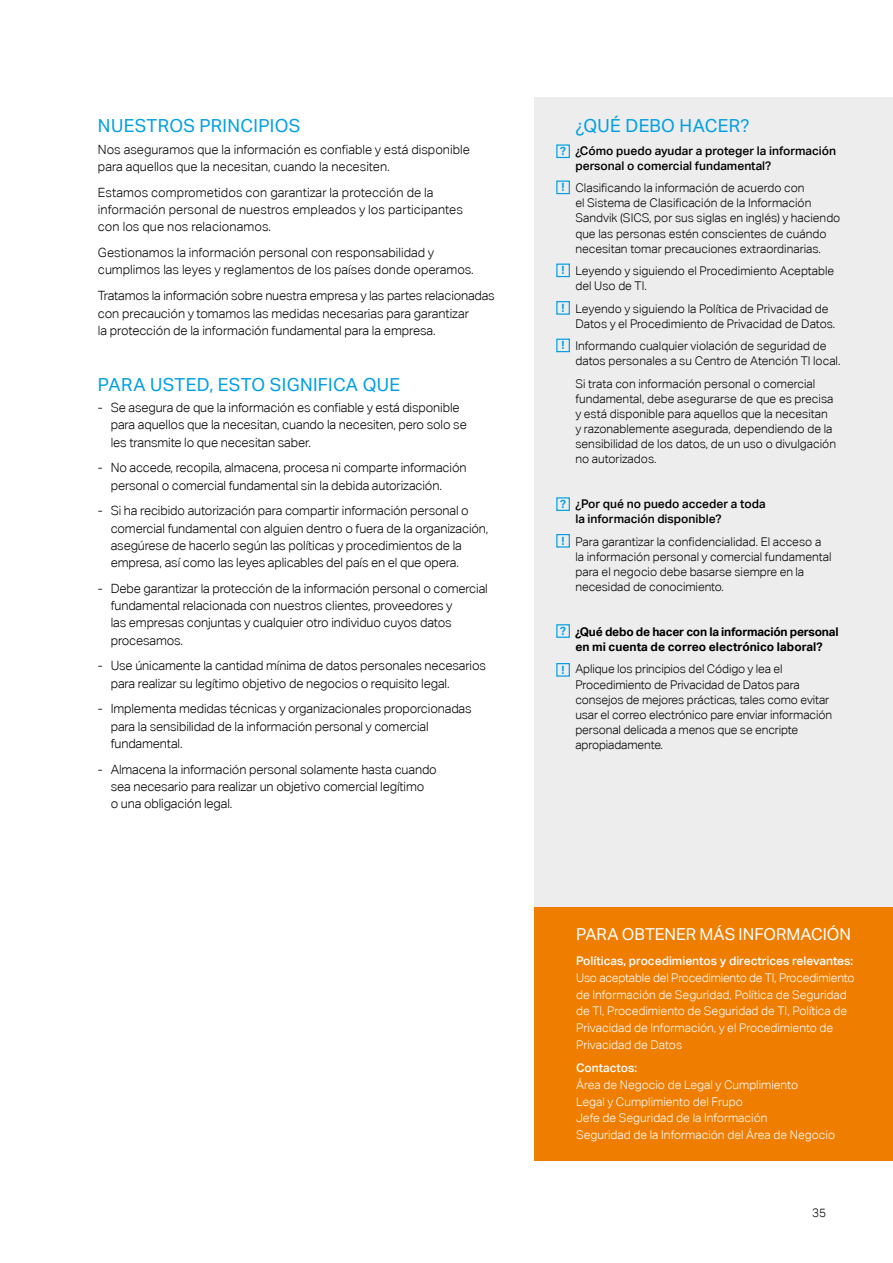
<style>
.page{position:relative;width:893px;height:1263px;background:#fff}
.page>*{position:absolute;margin:0;border:0;box-sizing:border-box;transform-origin:0 0}
.t1{font:18px "Aktiv Grotesk";letter-spacing:.02em;color:#009fe3}
.t2{font:16.5px "Aktiv Grotesk";color:#fff}
.t3{font:300 12.75px/17.2px "Aktiv Grotesk";letter-spacing:-.01em;color:#000}
.t4{font:300 12px/15.1px "Aktiv Grotesk";color:#000}
.t5{font:300 12px/16.6px "Aktiv Grotesk";color:#fff}
.t6{font:500 12px/15.1px "Aktiv Grotesk";color:#000}
.t7{font:700 12px/15.1px "Aktiv Grotesk";letter-spacing:-.02em;color:#000}
.t8{font:500 12px "Aktiv Grotesk";color:#fff}
.t9{font:700 11.4px "Aktiv Grotesk";color:#009fe3}
</style>
<div class="page">
<div style="left:534px;top:98px;width:359px;height:1063px;background:#ededed"></div>
<div style="left:556px;top:144px;width:14px;height:14px;border:1px solid #009fe3"></div>
<div style="left:556px;top:181px;width:14px;height:13px;border:1px solid #009fe3"></div>
<div style="left:556px;top:264px;width:14px;height:13px;border:1px solid #009fe3"></div>
<div style="left:556px;top:301px;width:14px;height:14px;border:1px solid #009fe3"></div>
<div style="left:556px;top:339px;width:14px;height:13px;border:1px solid #009fe3"></div>
<div style="left:556px;top:497px;width:14px;height:14px;border:1px solid #009fe3"></div>
<div style="left:556px;top:534px;width:14px;height:14px;border:1px solid #009fe3"></div>
<div style="left:556px;top:624px;width:14px;height:14px;border:1px solid #009fe3"></div>
<div style="left:556px;top:663px;width:14px;height:14px;border:1px solid #009fe3"></div>
<div style="left:535px;top:907px;width:358px;height:253px;background:#ef7d00"></div>
<h1 class="t1" style="left:98px;top:115px;width:204px">NUESTROS PRINCIPIOS</h1>
<p class="t3" style="left:98px;top:141px;width:373px">Nos aseguramos que la información es confiable y está disponible para aquellos que la necesitan, cuando la necesiten.</p>
<p class="t3" style="left:98px;top:184px;width:367px">Estamos comprometidos con garantizar la protección de la información personal de nuestros empleados y los participantes con los que nos relacionamos.</p>
<p class="t3" style="left:98px;top:244px;width:376px">Gestionamos la información personal con responsabilidad y cumplimos las leyes y reglamentos de los países donde operamos.</p>
<p class="t3" style="left:98px;top:287px;width:398px">Tratamos la información sobre nuestra empresa y las partes relacionadas con precaución y tomamos las medidas necesarias para garantizar<br>la protección de la información fundamental para la empresa.</p>
<h1 class="t1" style="left:98px;top:374px;width:304px">PARA USTED, ESTO SIGNIFICA QUE</h1>
<p class="t3" style="left:111px;top:399px;width:358px;text-indent:-13px">- Se asegura de que la información es confiable y está disponible para aquellos que la necesitan, cuando la necesiten, pero solo se les transmite lo que necesitan saber.</p>
<p class="t3" style="left:111px;top:459px;width:357px;text-indent:-13px">- No accede, recopila, almacena, procesa ni comparte información personal o comercial fundamental sin la debida autorización.</p>
<p class="t3" style="left:111px;top:502px;width:379px;text-indent:-13px">- Si ha recibido autorización para compartir información personal o comercial fundamental con alguien dentro o fuera de la organización, asegúrese de hacerlo según las políticas y procedimientos de la empresa, así como las leyes aplicables del país en el que opera.</p>
<p class="t3" style="left:111px;top:580px;width:379px;text-indent:-13px">- Debe garantizar la protección de la información personal o comercial fundamental relacionada con nuestros clientes, proveedores y<br>las empresas conjuntas y cualquier otro individuo cuyos datos procesamos.</p>
<p class="t3" style="left:111px;top:657px;width:377px;text-indent:-13px">- Use únicamente la cantidad mínima de datos personales necesarios para realizar su legítimo objetivo de negocios o requisito legal.</p>
<p class="t3" style="left:111px;top:700px;width:363px;text-indent:-13px">- Implementa medidas técnicas y organizacionales proporcionadas para la sensibilidad de la información personal y comercial fundamental.</p>
<p class="t3" style="left:111px;top:760px;width:328px;text-indent:-13px">- Almacena la información personal solamente hasta cuando sea necesario para realizar un objetivo comercial legítimo<br>o una obligación legal.</p>
<p class="t9" style="left:560px;top:144px;width:7px">?</p>
<p class="t9" style="left:561px;top:180px;width:5px">!</p>
<p class="t9" style="left:561px;top:263px;width:5px">!</p>
<p class="t9" style="left:561px;top:301px;width:5px">!</p>
<p class="t9" style="left:561px;top:338px;width:5px">!</p>
<p class="t9" style="left:560px;top:497px;width:7px">?</p>
<p class="t9" style="left:561px;top:534px;width:5px">!</p>
<p class="t9" style="left:560px;top:624px;width:7px">?</p>
<p class="t9" style="left:561px;top:663px;width:5px">!</p>
<h1 class="t1" style="left:575px;top:115px;width:176px">¿QUÉ DEBO HACER?</h1>
<p class="t6" style="left:575px;top:143px;width:262px">¿Cómo puedo ayudar a proteger la información personal o comercial fundamental?</p>
<p class="t4" style="left:575px;top:180px;width:266px">Clasificando la información de acuerdo con<br>el Sistema de Clasificación de la Información Sandvik (SICS, por sus siglas en inglés) y haciendo que las personas estén conscientes de cuándo necesitan tomar precauciones extraordinarias.</p>
<p class="t4" style="left:575px;top:263px;width:260px">Leyendo y siguiendo el Procedimiento Aceptable del Uso de TI.</p>
<p class="t4" style="left:575px;top:301px;width:260px">Leyendo y siguiendo la Política de Privacidad de<br>Datos y el Procedimiento de Privacidad de Datos.</p>
<p class="t4" style="left:575px;top:338px;width:265px">Informando cualquier violación de seguridad de datos personales a su Centro de Atención TI local.</p>
<p class="t4" style="left:575px;top:376px;width:262px">Si trata con información personal o comercial fundamental, debe asegurarse de que es precisa y está disponible para aquellos que la necesitan y razonablemente asegurada, dependiendo de la sensibilidad de los datos, de un uso o divulgación no autorizados.</p>
<p class="t6" style="left:575px;top:496px;width:192px">¿Por qué no puedo acceder a toda la información disponible?</p>
<p class="t4" style="left:575px;top:534px;width:258px">Para garantizar la confidencialidad. El acceso a la información personal y comercial fundamental para el negocio debe basarse siempre en la necesidad de conocimiento.</p>
<p class="t7" style="left:575px;top:624px;width:265px">¿Qué debo de hacer con la información personal en mi cuenta de correo electrónico laboral?</p>
<p class="t4" style="left:575px;top:661px;width:258px">Aplique los principios del Código y lea el Procedimiento de Privacidad de Datos para consejos de mejores prácticas, tales como evitar usar el correo electrónico pare enviar información personal delicada a menos que se encripte apropiadamente.</p>
<p class="t2" style="left:576px;top:925px;width:277px">PARA OBTENER MÁS INFORMACIÓN</p>
<p class="t8" style="left:576px;top:954px;width:279px">Políticas, procedimientos y directrices relevantes:</p>
<p class="t5" style="left:576px;top:969px;width:280px">Uso aceptable del Procedimiento de TI, Procedimiento de Información de Seguridad, Política de Seguridad de TI, Procedimiento de Seguridad de TI, Política de Privacidad de Información, y el Procedimiento de Privacidad de Datos</p>
<p class="t8" style="left:576px;top:1061px;width:63px">Contactos:</p>
<p class="t5" style="left:576px;top:1076px;width:261px">Área de Negocio de Legal y Cumplimiento<br>Legal y Cumplimiento del Frupo<br>Jefe de Seguridad de la Información<br>Seguridad de la Información del Área de Negocio</p>
<p class="t4" style="left:812px;top:1205px;width:16px">35</p>
</div>
